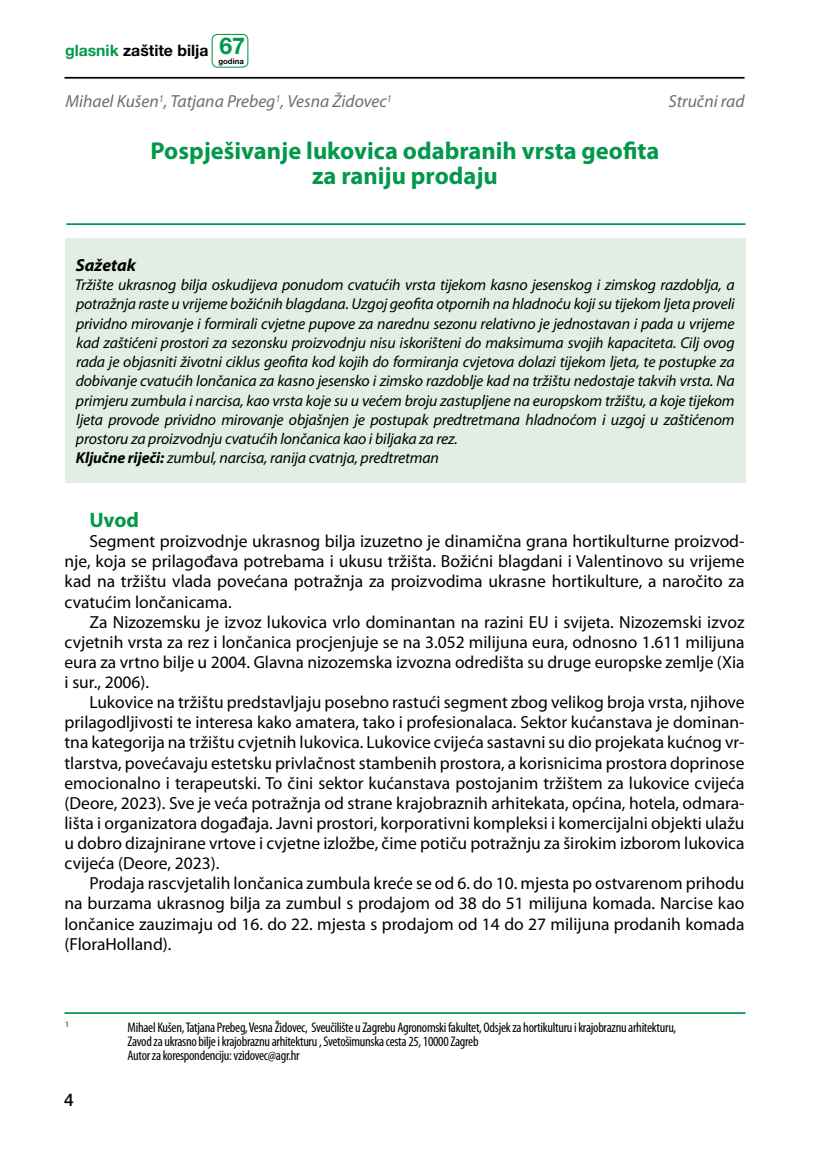
<style>
.page{position:relative;width:819px;height:1166px;background:#fff}
.page>*{position:absolute;margin:0;border:0;box-sizing:border-box;transform-origin:0 0}
.t1{font:700 24.5px/24.5px "Myriad Pro";color:#00984a;text-align:center}
.t2{font:700 21px "Myriad Pro";color:#00984a}
.t3{font:17.5px/20.1px "Myriad Pro";color:#000;text-align:justify}
.t4{font:italic 17.5px "Myriad Pro";color:#6d6e71}
.t5{font:italic 700 17.5px "Myriad Pro";color:#000}
.t6{font:500 17.5px "Helvetica Neue LT Pro";color:#000}
.t7{font:italic 15.75px/19.2px "Myriad Pro";letter-spacing:-.01em;color:#000}
.t8{font:700 15.75px "Helvetica Neue LT Pro";color:#000}
.t9{font:condensed 14px/14px "Myriad Pro";letter-spacing:-.02em;color:#000}
.t10{font:condensed 8.22px "Myriad Pro";color:#000}
.t11{font:700 7.7px "Helvetica Neue LT Pro";color:#000}
.s1{color:#00984a}
.s2{font-size:23.1px;color:#00984a}
.s3{font-weight:700}
</style>
<div class="page">
<hr style="left:64px;top:77px;width:680px;height:2px;background:#000">
<div style="left:211px;top:34px;width:37px;height:34px;border:1px solid #00984a;border-radius:5px"></div>
<hr style="left:66px;top:223px;width:679px;height:2px;background:#00984a">
<div style="left:65px;top:238px;width:680px;height:245px;background:#e0eee4"></div>
<hr style="left:64px;top:1012px;width:681px;height:2px;background:#00984a">
<p class="t8" style="left:65px;top:41px;width:181px"><span class="s1">glasnik</span> zaštite bilja <span class="s2">67</span></p>
<p class="t11" style="left:218px;top:56px;width:27px">godina</p>
<p class="t4" style="left:65px;top:91px;width:328px">Mihael Kušen<sup>1</sup>, Tatjana Prebeg<sup>1</sup>, Vesna Židovec<sup>1</sup></p>
<p class="t4" style="left:668px;top:91px;width:77px">Stručni rad</p>
<h1 class="t1" style="left:151px;top:138px;width:510px">Pospješivanje lukovica odabranih vrsta geofita za raniju prodaju</h1>
<p class="t5" style="left:76px;top:254px;width:62px">Sažetak</p>
<p class="t7" style="left:75px;top:275px;width:661px">Tržište ukrasnog bilja oskudijeva ponudom cvatućih vrsta tijekom kasno jesenskog i zimskog razdoblja, a potražnja raste u vrijeme božićnih blagdana. Uzgoj geofita otpornih na hladnoću koji su tijekom ljeta proveli prividno mirovanje i formirali cvjetne pupove za narednu sezonu relativno je jednostavan i pada u vrijeme kad zaštićeni prostori za sezonsku proizvodnju nisu iskorišteni do maksimuma svojih kapaciteta. Cilj ovog rada je objasniti životni ciklus geofita kod kojih do formiranja cvjetova dolazi tijekom ljeta, te postupke za dobivanje cvatućih lončanica za kasno jesensko i zimsko razdoblje kad na tržištu nedostaje takvih vrsta. Na primjeru zumbula i narcisa, kao vrsta koje su u većem broju zastupljene na europskom tržištu, a koje tijekom ljeta provode prividno mirovanje objašnjen je postupak predtretmana hladnoćom i uzgoj u zaštićenom prostoru za proizvodnju cvatućih lončanica kao i biljaka za rez.<br><span class="s3">Ključne riječi:</span> zumbul, narcisa, ranija cvatnja, predtretman</p>
<p class="t2" style="left:89px;top:506px;width:51px">Uvod</p>
<p class="t3" style="left:64px;top:531px;width:681px;text-indent:25px">Segment proizvodnje ukrasnog bilja izuzetno je dinamična grana hortikulturne proizvod&shy;nje, koja se prilagođava potrebama i ukusu tržišta. Božićni blagdani i Valentinovo su vrijeme kad na tržištu vlada povećana potražnja za proizvodima ukrasne hortikulture, a naročito za cvatućim lončanicama.</p>
<p class="t3" style="left:64px;top:611px;width:681px;text-indent:25px">Za Nizozemsku je izvoz lukovica vrlo dominantan na razini EU i svijeta. Nizozemski izvoz cvjetnih vrsta za rez i lončanica procjenjuje se na 3.052 milijuna eura, odnosno 1.611 milijuna eura za vrtno bilje u 2004. Glavna nizozemska izvozna odredišta su druge europske zemlje (Xia i sur., 2006).</p>
<p class="t3" style="left:64px;top:692px;width:681px;text-indent:25px">Lukovice na tržištu predstavljaju posebno rastući segment zbog velikog broja vrsta, njihove prilagodljivosti te interesa kako amatera, tako i profesionalaca. Sektor kućanstava je dominan&shy;tna kategorija na tržištu cvjetnih lukovica. Lukovice cvijeća sastavni su dio projekata kućnog vr&shy;tlarstva, povećavaju estetsku privlačnost stambenih prostora, a korisnicima prostora doprinose emocionalno i terapeutski. To čini sektor kućanstava postojanim tržištem za lukovice cvijeća (Deore, 2023). Sve je veća potražnja od strane krajobraznih arhitekata, općina, hotela, odmara&shy;lišta i organizatora događaja. Javni prostori, korporativni kompleksi i komercijalni objekti ulažu u dobro dizajnirane vrtove i cvjetne izložbe, čime potiču potražnju za širokim izborom lukovica cvijeća (Deore, 2023).</p>
<p class="t3" style="left:64px;top:873px;width:681px;text-indent:25px">Prodaja rascvjetalih lončanica zumbula kreće se od 6. do 10. mjesta po ostvarenom prihodu na burzama ukrasnog bilja za zumbul s prodajom od 38 do 51 milijuna komada. Narcise kao lončanice zauzimaju od 16. do 22. mjesta s prodajom od 14 do 27 milijuna prodanih komada (FloraHolland).</p>
<p class="t10" style="left:65px;top:1019px;width:5px">1</p>
<p class="t9" style="left:127px;top:1020px;width:550px">Mihael Kušen, Tatjana Prebeg, Vesna Židovec, Sveučilište u Zagrebu Agronomski fakultet, Odsjek za hortikulturu i krajobraznu arhitekturu,<br>Zavod za ukrasno bilje i krajobraznu arhitekturu , Svetošimunska cesta 25, 10000 Zagreb<br>Autor za korespondenciju: vzidovec@agr.hr</p>
<p class="t6" style="left:64px;top:1090px;width:11px">4</p>
</div>
